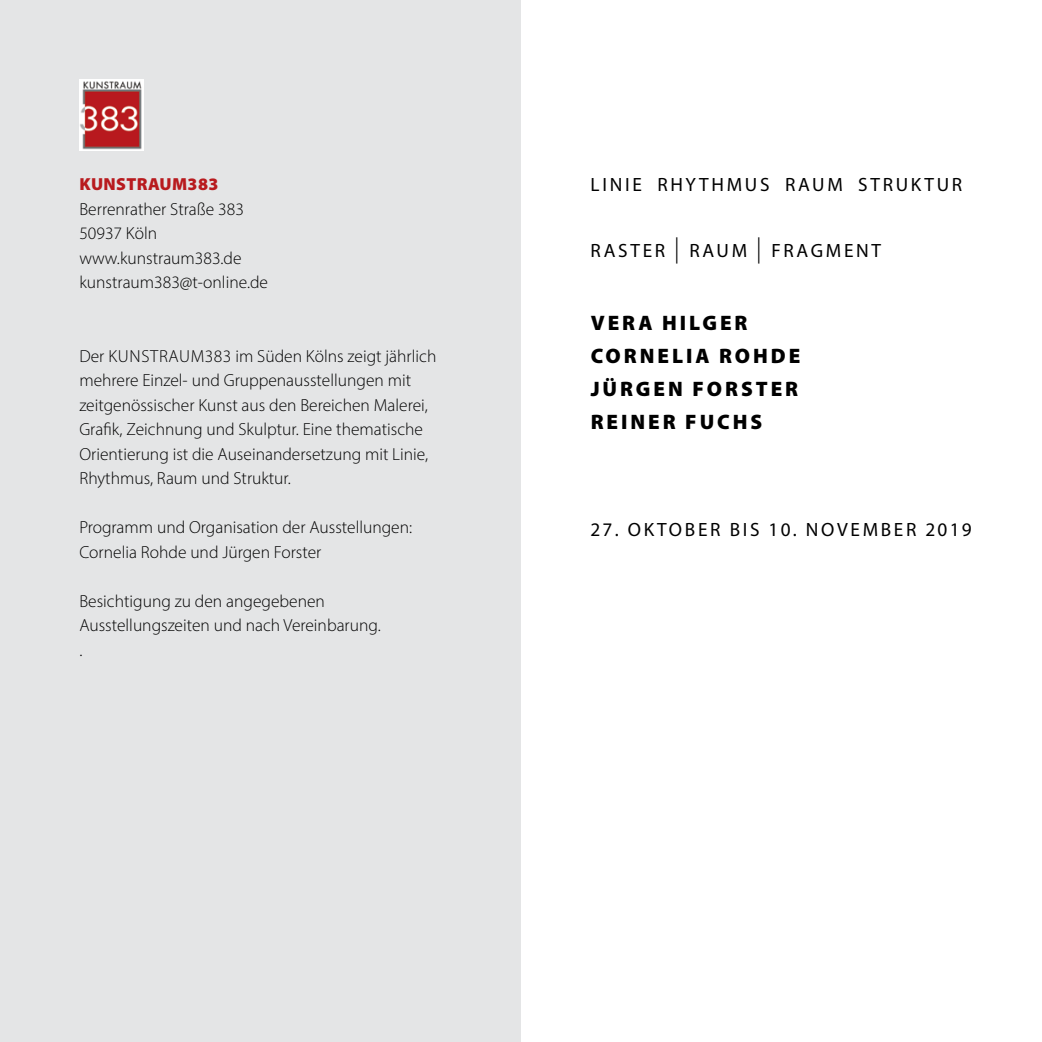
<style>
.page{position:relative;width:1042px;height:1042px;background:#fff}
.page>*{position:absolute;margin:0;border:0;box-sizing:border-box;transform-origin:0 0}
.t1{font:900 21px/32.9px "Myriad Pro";letter-spacing:.14em;color:#000}
.t2{font:19.25px "Myriad Pro";letter-spacing:.14em;color:#000}
.t3{font:300 17.5px/24.5px "Myriad Pro";color:#000}
.t4{font:900 17.5px "Myriad Pro";letter-spacing:.02em;color:#b81a1e}
.s1{font-weight:300;font-size:26.25px}
</style>
<div class="page">
<div style="left:0;top:0;width:521px;height:1042px;background:#e4e5e6"></div>
<img style="left:79px;top:80px;width:65px;height:70px">
<p class="t4" style="left:79px;top:172px;width:141px">KUNSTRAUM383</p>
<p class="t3" style="left:79px;top:196px;width:190px">Berrenrather Straße 383<br>50937 Köln www.kunstraum383.de kunstraum383@t-online.de</p>
<p class="t3" style="left:79px;top:343px;width:358px">Der KUNSTRAUM383 im Süden Kölns zeigt jährlich mehrere Einzel- und Gruppenausstellungen mit zeitgenössischer Kunst aus den Bereichen Malerei, Grafik, Zeichnung und Skulptur. Eine thematische Orientierung ist die Auseinandersetzung mit Linie, Rhythmus, Raum und Struktur.</p>
<p class="t3" style="left:79px;top:515px;width:334px">Programm und Organisation der Ausstellungen:<br>Cornelia Rohde und Jürgen Forster</p>
<p class="t3" style="left:79px;top:588px;width:303px">Besichtigung zu den angegebenen<br>Ausstellungszeiten und nach Vereinbarung. .</p>
<p class="t2" style="left:591px;top:173px;width:373px">LINIE RHYTHMUS RAUM STRUKTUR</p>
<p class="t2" style="left:591px;top:239px;width:292px">RASTER <span class="s1">|</span> RAUM <span class="s1">|</span> FRAGMENT</p>
<p class="t1" style="left:591px;top:306px;width:211px">VERA HILGER<br>CORNELIA ROHDE<br>JÜRGEN FORSTER<br>REINER FUCHS</p>
<p class="t2" style="left:590px;top:517px;width:383px">27. OKTOBER BIS 10. NOVEMBER 2019</p>
</div>
